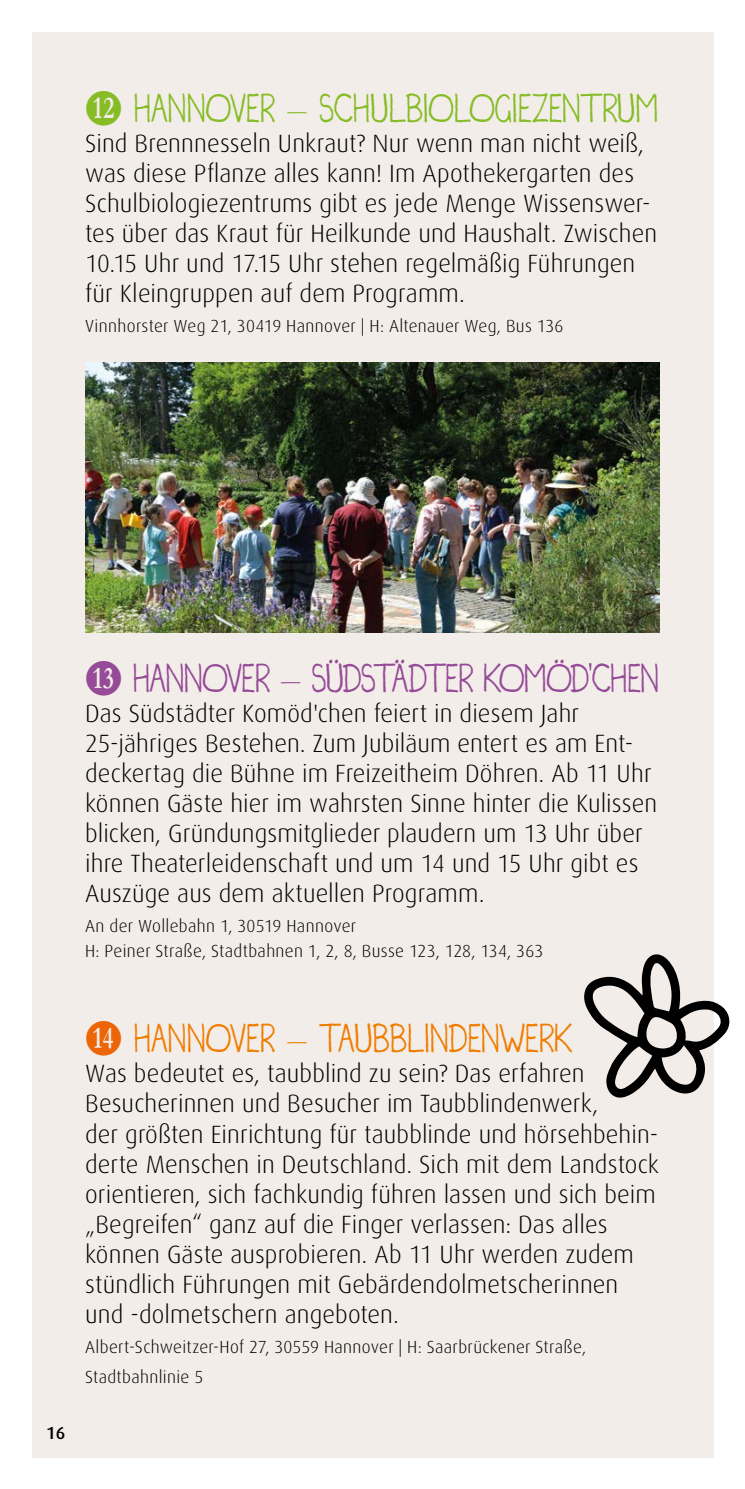
<style>
.page{position:relative;width:745px;height:1489px;background:#fff}
.page>*{position:absolute;margin:0;border:0;box-sizing:border-box;transform-origin:0 0}
.t1{font:40px "Irregularis";letter-spacing:.01em;color:#86bc25}
.t2{font:40px "Irregularis";letter-spacing:-.005em;color:#954b97}
.t3{font:40px "Irregularis";letter-spacing:.01em;color:#ef7d00}
.t4{font:300 25px/30px "Dax";letter-spacing:.005em;color:#000}
.t5{font:300 17.5px/25px "Dax";letter-spacing:.02em;color:#000}
.t6{font:500 17.5px "Dax";color:#000}
.s1{font-family:"Numberpile";font-size:32.5px}
.s2{font-family:"Numberpile";font-size:32.5px;color:#ec6608}
</style>
<div class="page">
<div style="left:32px;top:32px;width:680px;height:1424px;background:#f3ede9"></div>
<img style="left:85px;top:362px;width:574px;height:270px">
<svg style="left:584px;top:951px;width:146px;height:147px"></svg>
<h1 class="t1" style="left:85px;top:88px;width:574px"><span class="s1">M</span> HANNOVER – SCHULBIOLOGIEZENTRUM</h1>
<p class="t4" style="left:85px;top:129px;width:573px">Sind Brennnesseln Unkraut? Nur wenn man nicht weiß, was diese Pflanze alles kann! Im Apothekergarten des Schulbiologiezentrums gibt es jede Menge Wissenswer&shy;tes über das Kraut für Heilkunde und Haushalt. Zwischen 10.15 Uhr und 17.15 Uhr stehen regelmäßig Führungen für Kleingruppen auf dem Programm.</p>
<p class="t5" style="left:85px;top:314px;width:479px">Vinnhorster Weg 21, 30419 Hannover | H: Altenauer Weg, Bus 136</p>
<h1 class="t2" style="left:85px;top:658px;width:574px"><span class="s1">N</span> HANNOVER – SÜDSTÄDTER KOMÖD'CHEN</h1>
<p class="t4" style="left:85px;top:699px;width:573px">Das Südstädter Komöd'chen feiert in diesem Jahr 25-jähriges Bestehen. Zum Jubiläum entert es am Ent&shy;deckertag die Bühne im Freizeitheim Döhren. Ab 11 Uhr können Gäste hier im wahrsten Sinne hinter die Kulissen blicken, Gründungsmitglieder plaudern um 13 Uhr über ihre Theaterleidenschaft und um 14 und 15 Uhr gibt es Auszüge aus dem aktuellen Programm.</p>
<p class="t5" style="left:85px;top:914px;width:459px">An der Wollebahn 1, 30519 Hannover<br>H: Peiner Straße, Stadtbahnen 1, 2, 8, Busse 123, 128, 134, 363</p>
<p class="t6" style="left:46px;top:1422px;width:21px">16</p>
<h1 class="t3" style="left:85px;top:1018px;width:489px"><span class="s2">O</span> HANNOVER – TAUBBLINDENWERK</h1>
<p class="t4" style="left:85px;top:1059px;width:575px">Was bedeutet es, taubblind zu sein? Das erfahren Besucherinnen und Besucher im Taubblindenwerk,<br>der größten Einrichtung für taubblinde und hörsehbehin&shy;derte Menschen in Deutschland. Sich mit dem Landstock orientieren, sich fachkundig führen lassen und sich beim „Begreifen“ ganz auf die Finger verlassen: Das alles können Gäste ausprobieren. Ab 11 Uhr werden zudem stündlich Führungen mit Gebärdendolmetscherinnen und -dolmetschern angeboten.</p>
<p class="t5" style="left:85px;top:1331px;width:502px;line-height:30px">Albert-Schweitzer-Hof 27, 30559 Hannover | H: Saarbrückener Straße,<br>Stadtbahnlinie 5</p>
</div>
